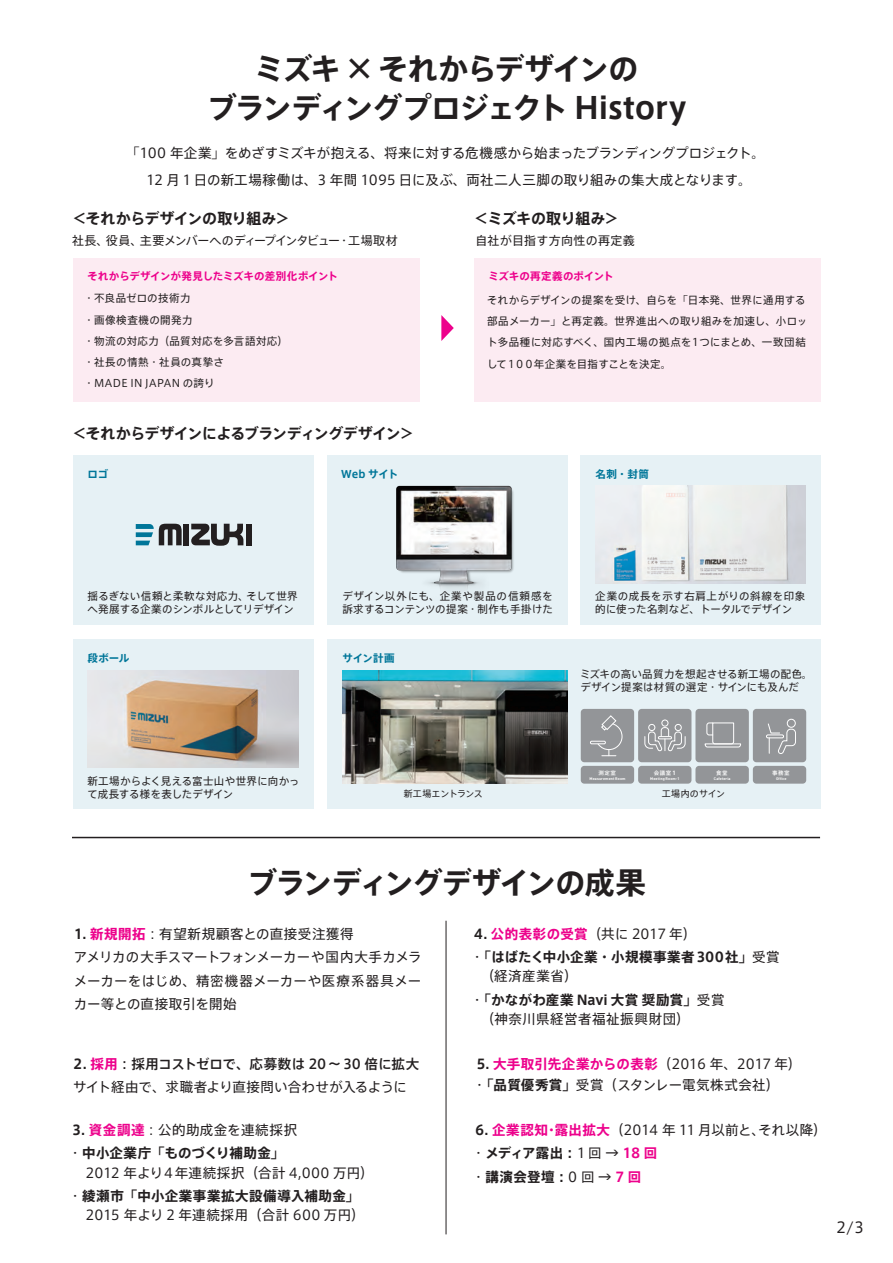
<style>
.page{position:relative;width:893px;height:1263px;background:#fff}
.page>*{position:absolute;margin:0;border:0;box-sizing:border-box;transform-origin:0 0}
.t1{font:700 30px/38.2px "Axis Std";letter-spacing:-.04em;color:#231f20;text-align:center}
.t2{font:700 15px "Axis Std";letter-spacing:-.025em;color:#231f20}
.t3{font:15px "Axis Std";color:#231f20}
.t4{font:13.5px/23.4px "Axis Std";letter-spacing:.01em;color:#231f20}
.t5{font:700 13.5px/23.4px "Axis Std";letter-spacing:.02em;color:#231f20}
.t6{font:13.5px/23.4px "Axis Std";letter-spacing:-.025em;color:#231f20}
.t7{font:13.5px/21.3px "Axis Std";letter-spacing:-.01em;color:#231f20}
.t8{font:700 13.5px/23.4px "Axis Std";color:#231f20}
.t9{font:13.5px "Axis Std";letter-spacing:.04em;color:#231f20}
.t10{font:12px "Axis Std";letter-spacing:-.04em;color:#231f20}
.t11{font:12px "Axis Std";letter-spacing:.03em;color:#231f20}
.t12{font:10.5px/21.3px "Axis Std";letter-spacing:.025em;color:#231f20}
.t13{font:10.5px/12.8px "Axis Std";letter-spacing:.005em;color:#231f20}
.t14{font:10.5px/12.8px "Axis Std";letter-spacing:.045em;color:#231f20}
.t15{font:700 10.5px "Axis Std";letter-spacing:-.005em;color:#ed028c}
.t16{font:700 10.5px "Axis Std";color:#007699}
.t17{font:9px "Axis Std";letter-spacing:-.035em;color:#231f20}
.t18{font:9px "Axis Std";letter-spacing:.025em;color:#231f20}
.t19{font:700 5.55px "Yu Go";letter-spacing:.1em;color:#fff}
.t20{font:700 3.75px "DI Nbek";letter-spacing:.03em;color:#fff}
.s1{font-family:"DI Nbek";font-size:6px}
.s2{font-weight:700}
.s3{font-weight:700;color:#ed028c}
.s4{color:#ed028c}
.s5{font-weight:400}
.s6{font-weight:500}
</style>
<div class="page">
<hr style="left:72px;top:837px;width:748px;height:1px;background:#231f20">
<hr style="left:446px;top:921px;width:1px;height:313px;background:#231f20">
<div style="left:73px;top:257px;width:347px;height:144px;background:#fcebf2"></div>
<div style="left:474px;top:257px;width:347px;height:144px;background:#fcebf2"></div>
<svg style="left:441px;top:315px;width:13px;height:26px"></svg>
<div style="left:327px;top:455px;width:241px;height:169px;background:#e6f1f5"></div>
<div style="left:74px;top:455px;width:240px;height:169px;background:#e6f1f5"></div>
<div style="left:580px;top:455px;width:241px;height:169px;background:#e6f1f5"></div>
<div style="left:74px;top:639px;width:240px;height:170px;background:#e6f1f5"></div>
<div style="left:327px;top:639px;width:494px;height:170px;background:#e6f1f5"></div>
<img style="left:595px;top:486px;width:211px;height:97px">
<img style="left:88px;top:670px;width:210px;height:98px">
<img style="left:342px;top:670px;width:226px;height:114px">
<div style="left:581px;top:709px;width:53px;height:53px;background:#939598;border-radius:4px"></div>
<div style="left:581px;top:766px;width:53px;height:18px;background:#939598;border-radius:4px"></div>
<div style="left:590px;top:741px;width:16px;height:3px;border:1px solid #fff"></div>
<svg style="left:597px;top:715px;width:26px;height:41px"></svg>
<div style="left:638px;top:709px;width:53px;height:53px;background:#939598;border-radius:4px"></div>
<div style="left:638px;top:766px;width:53px;height:18px;background:#939598;border-radius:4px"></div>
<div style="left:648px;top:724px;width:7px;height:7px;border:1px solid #fff;border-radius:50%"></div>
<div style="left:661px;top:719px;width:7px;height:8px;border:1px solid #fff;border-radius:50%"></div>
<div style="left:675px;top:724px;width:7px;height:7px;border:1px solid #fff;border-radius:50%"></div>
<svg style="left:644px;top:726px;width:42px;height:26px"></svg>
<div style="left:695px;top:709px;width:54px;height:53px;background:#939598;border-radius:4px"></div>
<div style="left:695px;top:766px;width:54px;height:18px;background:#939598;border-radius:4px"></div>
<svg style="left:704px;top:722px;width:37px;height:26px"></svg>
<div style="left:753px;top:709px;width:53px;height:53px;background:#939598;border-radius:4px"></div>
<div style="left:753px;top:766px;width:53px;height:18px;background:#939598;border-radius:4px"></div>
<div style="left:787px;top:719px;width:9px;height:9px;border:1px solid #fff;border-radius:50%"></div>
<div style="left:766px;top:734px;width:18px;height:4px;border:1px solid #fff"></div>
<svg style="left:767px;top:723px;width:29px;height:31px"></svg>
<img style="left:396px;top:486px;width:118px;height:105px">
<div style="left:183px;top:524px;width:6px;height:21px;background:#231f20"></div>
<svg style="left:191px;top:524px;width:52px;height:22px"></svg>
<div style="left:246px;top:524px;width:6px;height:21px;background:#231f20"></div>
<svg style="left:136px;top:524px;width:46px;height:21px"></svg>
<h1 class="t1" style="left:207px;top:48px;width:481px">ミズキ × それからデザインの<br>ブランディングプロジェクト History</h1>
<p class="t4" style="left:126px;top:138px;width:640px;line-height:27px;text-align:center">「100 年企業」をめざすミズキが抱える、将来に対する危機感から始まったブランディングプロジェクト。<br>12 月 1 日の新工場稼働は、3 年間 1095 日に及ぶ、両社二人三脚の取り組みの集大成となります。</p>
<p class="t2" style="left:72px;top:207px;width:219px">＜それからデザインの取り組み＞</p>
<p class="t10" style="left:72px;top:232px;width:327px">社長、役員、主要メンバーへのディープインタビュー・工場取材</p>
<p class="t15" style="left:88px;top:268px;width:252px">それからデザインが発見したミズキの差別化ポイント</p>
<p class="t12" style="left:84px;top:287px;width:206px">・不良品ゼロの技術力<br>・画像検査機の開発力<br>・物流の対応力（品質対応を多言語対応）・社長の情熱・社員の真摯さ<br>・MADE IN JAPAN の誇り</p>
<p class="t2" style="left:72px;top:422px;width:344px">＜それからデザインによるブランディングデザイン＞</p>
<p class="t2" style="left:474px;top:207px;width:146px">＜ミズキの取り組み＞</p>
<p class="t11" style="left:475px;top:232px;width:161px">自社が目指す方向性の再定義</p>
<p class="t15" style="left:488px;top:268px;width:127px">ミズキの再定義のポイント</p>
<p class="t12" style="left:487px;top:288px;width:321px">それからデザインの提案を受け、自らを「日本発、世界に通用する部品メーカー」と再定義。世界進出への取り組みを加速し、小ロット多品種に対応すべく、国内工場の拠点を１つにまとめ、一致団結して１００年企業を目指すことを決定。</p>
<p class="t16" style="left:88px;top:466px;width:22px">ロゴ</p>
<p class="t16" style="left:341px;top:466px;width:59px">Web サイト</p>
<p class="t16" style="left:595px;top:466px;width:55px">名刺・封筒</p>
<p class="t12" style="left:88px;top:589px;width:211px;line-height:12.8px">揺るぎない信頼と柔軟な対応力、そして世界へ発展する企業のシンボルとしてリデザイン</p>
<p class="t14" style="left:342px;top:589px;width:212px">デザイン以外にも、企業や製品の信頼感を訴求するコンテンツの提案・制作も手掛けた</p>
<p class="t16" style="left:88px;top:650px;width:43px">段ボール</p>
<p class="t16" style="left:343px;top:650px;width:53px">サイン計画</p>
<p class="t12" style="left:595px;top:589px;width:212px;line-height:12.8px">企業の成長を示す右肩上がりの斜線を印象的に使った名刺など、トータルでデザイン</p>
<p class="t13" style="left:580px;top:667px;width:234px">ミズキの高い品質力を想起させる新工場の配色。デザイン提案は材質の選定・サインにも及んだ</p>
<p class="t12" style="left:88px;top:774px;width:214px;line-height:12.8px">新工場からよく見える富士山や世界に向かって成長する様を表したデザイン</p>
<p class="t17" style="left:404px;top:787px;width:81px">新工場エントランス</p>
<p class="t19" style="left:654px;top:769px;width:24px">会議室 <span class="s1">1</span></p>
<p class="t19" style="left:716px;top:770px;width:13px">食堂</p>
<p class="t20" style="left:714px;top:776px;width:18px">Cafeteria</p>
<p class="t19" style="left:598px;top:770px;width:19px">測定室</p>
<p class="t20" style="left:590px;top:776px;width:37px">Measurement Room</p>
<p class="t20" style="left:650px;top:776px;width:31px">Meeting Room-1</p>
<p class="t18" style="left:662px;top:787px;width:65px">工場内のサイン</p>
<p class="t19" style="left:772px;top:770px;width:19px">事務室</p>
<p class="t20" style="left:776px;top:776px;width:12px">Office</p>
<h1 class="t1" style="left:247px;top:861px;width:400px">ブランディングデザインの成果</h1>
<p class="t4" style="left:74px;top:921px;width:349px"><span class="s2">1.</span> <span class="s3">新規開拓</span>：有望新規顧客との直接受注獲得<br>アメリカの大手スマートフォンメーカーや国内大手カメラメーカーをはじめ、精密機器メーカーや医療系器具メーカー等との直接取引を開始</p>
<p class="t5" style="left:471px;top:921px;width:311px">4. <span class="s4">公的表彰の受賞</span><span class="s5">（共に 2017 年）<br>・</span> 「はばたく中小企業・小規模事業者300社」<span class="s5">受賞</span></p>
<p class="t5" style="left:471px;top:964px;width:255px"><span class="s5">　（経済産業省）<br>・</span>「かながわ産業 Navi 大賞 奨励賞」<span class="s5">受賞</span></p>
<p class="t9" style="left:474px;top:1009px;width:217px">　（神奈川県経営者福祉振興財団）</p>
<p class="t4" style="left:73px;top:1051px;width:347px"><span class="s2">2.</span> <span class="s3">採用</span><span class="s6">：採用コストゼロで、応募数は 20～30 倍に拡大</span>サイト経由で、求職者より直接問い合わせが入るように</p>
<p class="t8" style="left:69px;top:1117px;width:230px">3. <span class="s4">資金調達</span><span class="s5">：公的助成金を連続採択・</span>中小企業庁「ものづくり補助金」</p>
<p class="t4" style="left:69px;top:1160px;width:307px">　2012 年より４年連続採択（合計 4,000 万円）・<span class="s2">綾瀬市「中小企業事業拡大設備導入補助金」</span></p>
<p class="t4" style="left:72px;top:1202px;width:294px">　2015 年より 2 年連続採用（合計 600 万円）</p>
<p class="t7" style="left:473px;top:1052px;width:330px"><span class="s2">5.</span> <span class="s3">大手取引先企業からの表彰</span>（2016 年、2017 年）・<span class="s2">「品質優秀賞」</span>受賞（スタンレー電気株式会社）</p>
<p class="t6" style="left:472px;top:1117px;width:356px"><span class="s2">6.</span> <span class="s3">企業認知・露出拡大</span>（2014 年 11 月以前と、それ以降）・<span class="s2">メディア露出：</span>1 回 → <span class="s3">18 回<br></span>・<span class="s2">講演会登壇：</span>0 回 → <span class="s3">7回</span></p>
<p class="t3" style="left:836px;top:1216px;width:29px">2/3</p>
</div>
